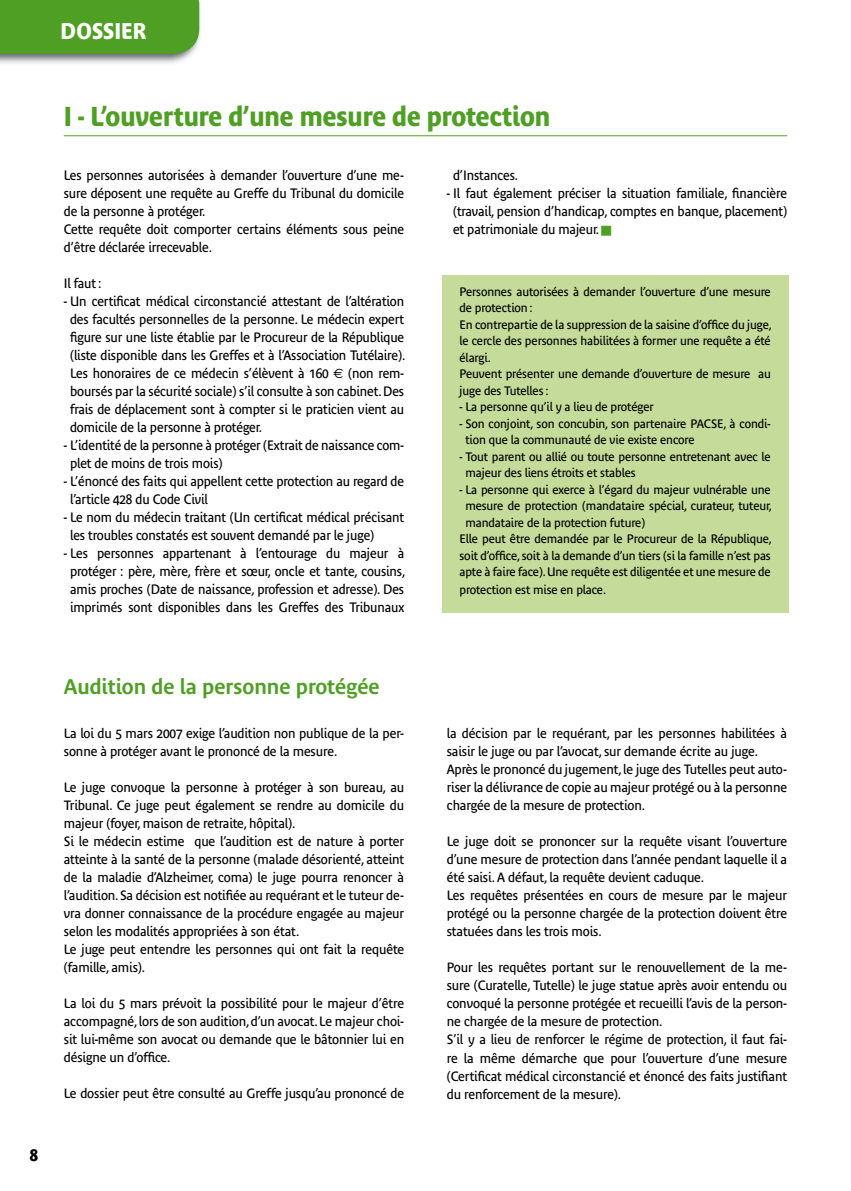
<style>
.page{position:relative;width:851px;height:1191px;background:#fff}
.page>*{position:absolute;margin:0;border:0;box-sizing:border-box;transform-origin:0 0}
.t1{font:700 27.15px "Bienvenue Beta";color:#509f25;scale:.9 1}
.t2{font:700 22.5px "Bienvenue Beta";color:#fff;scale:.9 1}
.t3{font:600 21px "Bienvenue Beta";color:#509f25}
.t4{font:700 16.5px "Bienvenue Beta";color:#000}
.t5{font:13.5px/18px "Bienvenue Beta";letter-spacing:-.01em;color:#000}
.t6{font:13.35px/18px "Bienvenue Beta";letter-spacing:-.01em;color:#000}
.t7{font:12.15px/16.5px "Bienvenue Beta";letter-spacing:-.01em;color:#000}
.s1{font-family:"Euro Sans"}
.s2{color:#509f25}
</style>
<div class="page">
<div style="left:0;top:0;width:199px;height:54px;background:#509f25"></div>
<hr style="left:64px;top:135px;width:723px;height:1px;background:#509f25">
<div style="left:442px;top:275px;width:347px;height:337px;background:#c4db99"></div>
<h2 class="t2" style="left:61px;top:18px;width:97px">DOSSIER</h2>
<p class="t4" style="left:30px;top:1145px;width:10px">8</p>
<h1 class="t1" style="left:64px;top:101px;width:542px">I - L’ouverture d’une mesure de protection</h1>
<p class="t5" style="left:64px;top:166px;width:342px">Les personnes autorisées à demander l’ouverture d’une me&shy;sure déposent une requête au Greffe du Tribunal du domicile de la personne à protéger.<br>Cette requête doit comporter certains éléments sous peine d’être déclarée irrecevable.</p>
<p class="t5" style="left:64px;top:274px;width:39px">Il faut :</p>
<p class="t5" style="left:70px;top:292px;width:336px;text-indent:-6px">- Un certificat médical circonstancié attestant de l’altération des facultés personnelles de la personne. Le médecin expert figure sur une liste établie par le Procureur de la République (liste disponible dans les Greffes et à l’Association Tutélaire).<br>Les honoraires de ce médecin s’élèvent à 160 <span class="s1">€</span> (non rem&shy;boursés par la sécurité sociale) s’il consulte à son cabinet. Des frais de déplacement sont à compter si le praticien vient au domicile de la personne à protéger.</p>
<p class="t5" style="left:70px;top:436px;width:335px;text-indent:-6px">- L’identité de la personne à protéger (Extrait de naissance com&shy;plet de moins de trois mois)</p>
<p class="t5" style="left:70px;top:472px;width:335px;text-indent:-6px">- L’énoncé des faits qui appellent cette protection au regard de l’article 428 du Code Civil</p>
<p class="t5" style="left:70px;top:508px;width:335px;text-indent:-6px">- Le nom du médecin traitant (Un certificat médical précisant les troubles constatés est souvent demandé par le juge)</p>
<p class="t5" style="left:64px;top:544px;width:343px;text-align:center">- Les personnes appartenant à l’entourage du majeur à protéger : père, mère, frère et sœur, oncle et tante, cousins, amis proches (Date de naissance, profession et adresse). Des imprimés sont disponibles dans les Greffes des Tribunaux</p>
<h3 class="t3" style="left:64px;top:675px;width:317px">Audition de la personne protégée</h3>
<p class="t6" style="left:64px;top:724px;width:341px">La loi du 5 mars 2007 exige l’audition non publique de la per&shy;sonne à protéger avant le prononcé de la mesure.</p>
<p class="t6" style="left:64px;top:778px;width:342px">Le juge convoque la personne à protéger à son bureau, au Tribunal. Ce juge peut également se rendre au domicile du majeur (foyer, maison de retraite, hôpital).<br>Si le médecin estime que l’audition est de nature à porter atteinte à la santé de la personne (malade désorienté, atteint de la maladie d’Alzheimer, coma) le juge pourra renoncer à l’audition. Sa décision est notifiée au requérant et le tuteur de&shy;vra donner connaissance de la procédure engagée au majeur selon les modalités appropriées à son état.<br>Le juge peut entendre les personnes qui ont fait la requête (famille, amis).</p>
<p class="t6" style="left:64px;top:994px;width:342px;text-align:justify">La loi du 5 mars prévoit la possibilité pour le majeur d’être accompagné, lors de son audition, d’un avocat. Le majeur choi&shy;sit lui-même son avocat ou demande que le bâtonnier lui en désigne un d’office.</p>
<p class="t6" style="left:64px;top:1084px;width:342px">Le dossier peut être consulté au Greffe jusqu’au prononcé de</p>
<p class="t5" style="left:453px;top:166px;width:67px">d’Instances.</p>
<p class="t5" style="left:453px;top:184px;width:335px;text-align:justify;text-indent:-6px">- Il faut également préciser la situation familiale, financière (travail, pension d’handicap, comptes en banque, placement) et patrimoniale du majeur. <span class="s2">■</span></p>
<p class="t7" style="left:459px;top:283px;width:314px">Personnes autorisées à demander l’ouverture d’une mesure de protection :<br>En contrepartie de la suppression de la saisine d’office du juge, le cercle des personnes habilitées à former une requête a été élargi.<br>Peuvent présenter une demande d’ouverture de mesure au juge des Tutelles :</p>
<p class="t7" style="left:459px;top:399px;width:196px">- La personne qu’il y a lieu de protéger</p>
<p class="t7" style="left:465px;top:415px;width:306px;text-indent:-6px">- Son conjoint, son concubin, son partenaire PACSE, à condi&shy;tion que la communauté de vie existe encore</p>
<p class="t7" style="left:465px;top:448px;width:307px;text-indent:-6px">- Tout parent ou allié ou toute personne entretenant avec le majeur des liens étroits et stables</p>
<p class="t7" style="left:459px;top:481px;width:313px">- La personne qui exerce à l’égard du majeur vulnérable une</p>
<p class="t7" style="left:465px;top:498px;width:308px">mesure de protection (mandataire spécial, curateur, tuteur,</p>
<p class="t7" style="left:465px;top:514px;width:181px">mandataire de la protection future)</p>
<p class="t7" style="left:459px;top:531px;width:314px">Elle peut être demandée par le Procureur de la République,</p>
<p class="t7" style="left:459px;top:547px;width:313px">soit d’office, soit à la demande d’un tiers (si la famille n’est pas</p>
<p class="t7" style="left:459px;top:564px;width:313px">apte à faire face). Une requête est diligentée et une mesure de</p>
<p class="t7" style="left:459px;top:582px;width:148px">protection est mise en place.</p>
<p class="t6" style="left:446px;top:724px;width:342px">la décision par le requérant, par les personnes habilitées à saisir le juge ou par l’avocat, sur demande écrite au juge.<br>Après le prononcé du jugement, le juge des Tutelles peut auto&shy;riser la délivrance de copie au majeur protégé ou à la personne chargée de la mesure de protection.</p>
<p class="t6" style="left:446px;top:832px;width:342px">Le juge doit se prononcer sur la requête visant l’ouverture d’une mesure de protection dans l’année pendant laquelle il a été saisi. A défaut, la requête devient caduque.<br>Les requêtes présentées en cours de mesure par le majeur protégé ou la personne chargée de la protection doivent être statuées dans les trois mois.</p>
<p class="t6" style="left:446px;top:958px;width:342px">Pour les requêtes portant sur le renouvellement de la me&shy;sure (Curatelle, Tutelle) le juge statue après avoir entendu ou convoqué la personne protégée et recueilli l’avis de la person&shy;ne chargée de la mesure de protection.<br>S’il y a lieu de renforcer le régime de protection, il faut fai&shy;re la même démarche que pour l’ouverture d’une mesure (Certificat médical circonstancié et énoncé des faits justifiant du renforcement de la mesure).</p>
</div>
